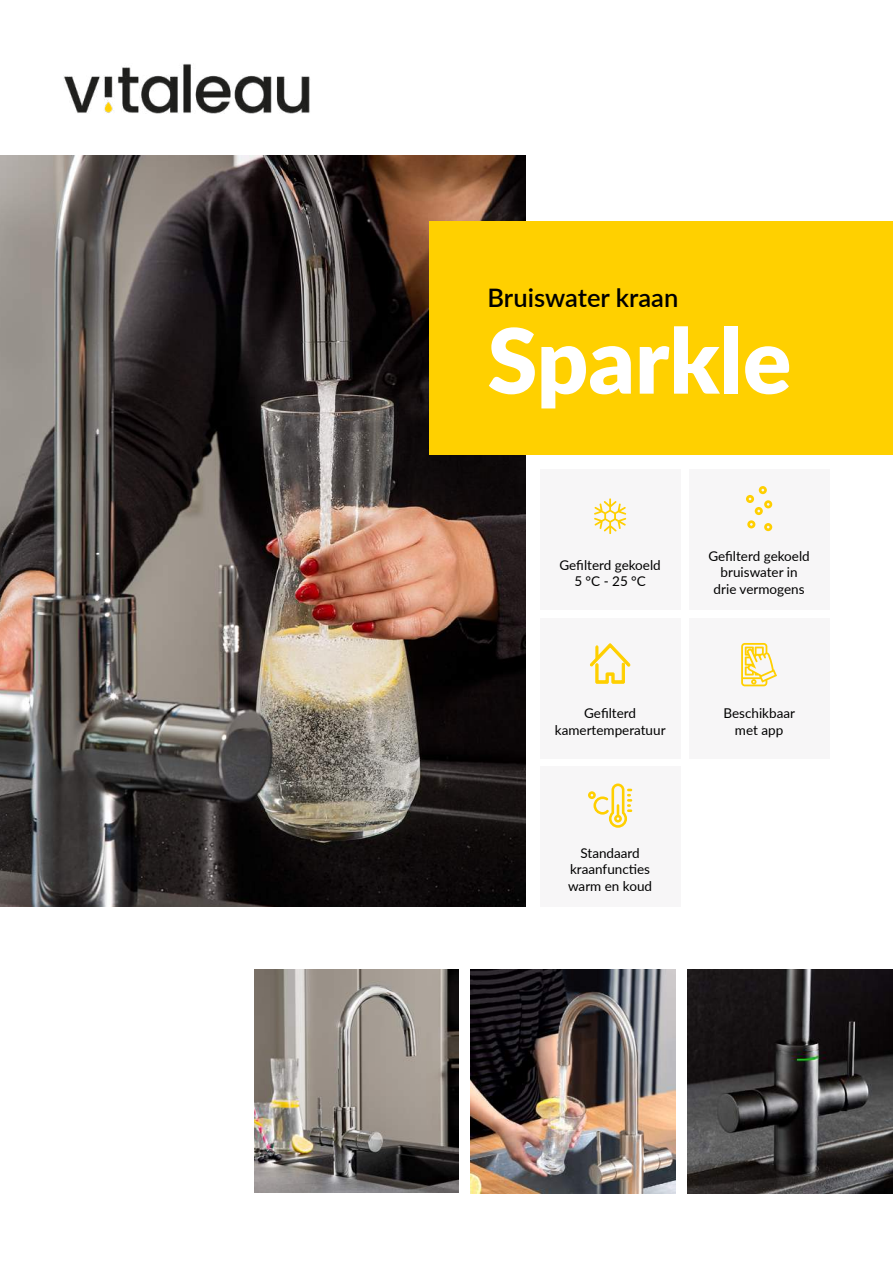
<style>
.page{position:relative;width:893px;height:1263px;background:#fff}
.page>*{position:absolute;margin:0;border:0;box-sizing:border-box;transform-origin:0 0}
.t1{font:900 90px "Lato";color:#fff}
.t2{font:600 25.5px "Lato";color:#000}
.t3{font:13.5px/16.2px "Lato";color:#000;text-align:center}
</style>
<div class="page">
<img style="left:0;top:156px;width:526px;height:751px">
<div style="left:429px;top:221px;width:464px;height:234px;background:#ffd000"></div>
<img style="left:254px;top:969px;width:205px;height:223px">
<img style="left:471px;top:969px;width:204px;height:224px">
<img style="left:688px;top:969px;width:205px;height:224px">
<div style="left:540px;top:766px;width:140px;height:141px;background:#f7f6f7"></div>
<svg style="left:588px;top:783px;width:44px;height:45px"></svg>
<div style="left:689px;top:469px;width:140px;height:141px;background:#f7f6f7"></div>
<div style="left:540px;top:469px;width:140px;height:141px;background:#f7f6f7"></div>
<svg style="left:594px;top:498px;width:32px;height:36px"></svg>
<svg style="left:746px;top:486px;width:26px;height:45px"></svg>
<div style="left:689px;top:618px;width:140px;height:140px;background:#f7f6f7"></div>
<svg style="left:741px;top:643px;width:36px;height:43px"></svg>
<div style="left:540px;top:618px;width:140px;height:140px;background:#f7f6f7"></div>
<svg style="left:590px;top:643px;width:40px;height:41px"></svg>
<img style="left:64px;top:64px;width:246px;height:50px">
<h2 class="t2" style="left:488px;top:279px;width:192px">Bruiswater kraan</h2>
<h1 class="t1" style="left:488px;top:293px;width:305px">Sparkle</h1>
<p class="t3" style="left:559px;top:556px;width:103px">Gefilterd gekoeld<br>5 °C - 25 °C</p>
<p class="t3" style="left:708px;top:547px;width:103px">Gefilterd gekoeld bruiswater in drie vermogens</p>
<p class="t3" style="left:555px;top:705px;width:112px">Gefilterd kamertemperatuur</p>
<p class="t3" style="left:568px;top:844px;width:86px">Standaard kraanfuncties warm en koud</p>
<p class="t3" style="left:723px;top:705px;width:73px">Beschikbaar met app</p>
</div>
